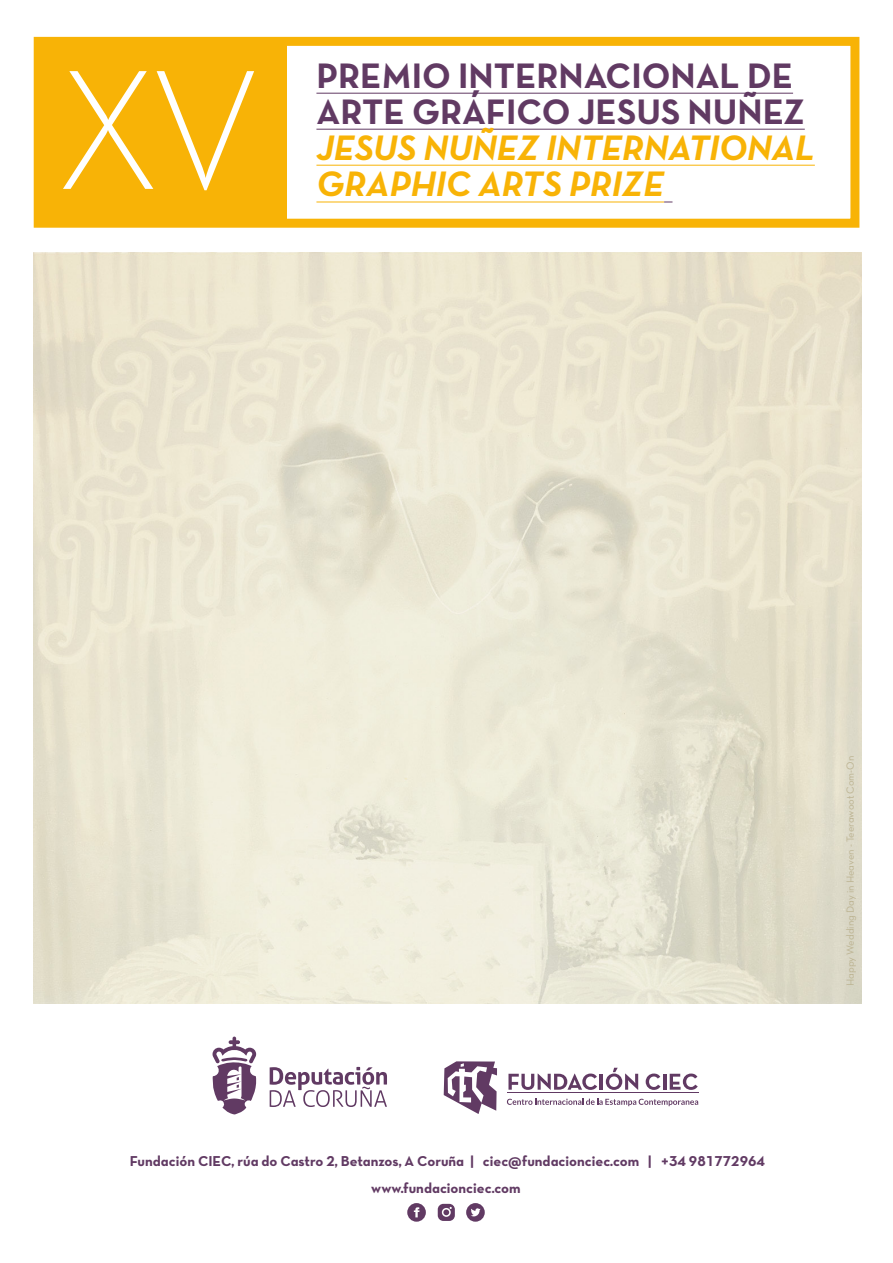
<style>
.page{position:relative;width:893px;height:1263px;background:#fff}
.page>*{position:absolute;margin:0;border:0;box-sizing:border-box;transform-origin:0 0}
.t1{font:173.25px "Neutra Text TF Light Alt";color:#fff}
.t2{font:36px/36px "Neutra Text TF Bold Alt";color:#613a63}
.t3{font:36px "Neutra Text TF Bold Italic Alt";color:#f8b306}
.t4{font:14.55px "Neutra Text TF Bold Alt";color:#613a63}
.t5{font:10.5px "Neutra Text TF Book Alt";color:#bcb391}
</style>
<div class="page">
<div style="left:38px;top:41px;width:248px;height:182px;background:#f8b306"></div>
<hr style="left:316px;top:93px;width:477px;height:1px;background:#613a63">
<hr style="left:316px;top:129px;width:489px;height:1px;background:#613a63">
<hr style="left:316px;top:165px;width:499px;height:1px;background:#f8b306">
<hr style="left:316px;top:202px;width:348px;height:1px;background:#f8b306">
<div style="left:34px;top:37px;width:825px;height:191px;border:9px solid #f8b306"></div>
<svg style="left:270px;top:1067px;width:117px;height:40px"></svg>
<svg style="left:212px;top:1036px;width:45px;height:78px"></svg>
<svg style="left:444px;top:1061px;width:53px;height:53px"></svg>
<svg style="left:508px;top:1073px;width:89px;height:17px"></svg>
<hr style="left:600px;top:1074px;width:3px;height:16px;background:#613a63">
<svg style="left:606px;top:1068px;width:32px;height:22px"></svg>
<svg style="left:646px;top:1073px;width:14px;height:17px"></svg>
<hr style="left:663px;top:1074px;width:3px;height:16px;background:#613a63">
<svg style="left:670px;top:1073px;width:28px;height:17px"></svg>
<hr style="left:507px;top:1092px;width:191px;height:1px;background:#613a63">
<svg style="left:507px;top:1098px;width:191px;height:8px"></svg>
<svg style="left:407px;top:1203px;width:19px;height:19px"></svg>
<svg style="left:466px;top:1203px;width:19px;height:19px"></svg>
<svg style="left:438px;top:1204px;width:17px;height:17px"></svg>
<h1 class="t1" style="left:54px;top:24px;width:209px">XV</h1>
<h2 class="t2" style="left:316px;top:57px;width:490px">PREMIO INTERNACIONAL DE<br>ARTE GRÁFICO JESUS NUÑEZ</h2>
<h2 class="t3" style="left:316px;top:126px;width:500px">JESUS NUÑEZ INTERNATIONAL</h2>
<h2 class="t3" style="left:316px;top:162px;width:349px">GRAPHIC ARTS PRIZE</h2>
<p class="t4" style="left:130px;top:1152px;width:637px">Fundación CIEC, rúa do Castro 2, Betanzos, A Coruña | ciec@fundacionciec.com | +34 981772964</p>
<p class="t4" style="left:371px;top:1179px;width:151px">www.fundacionciec.com</p>
<p class="t5" style="left:844px;top:986px;width:232px;rotate:-90deg">Happy Wedding Day in Heaven - Teerawoot Com-On</p>
</div>
